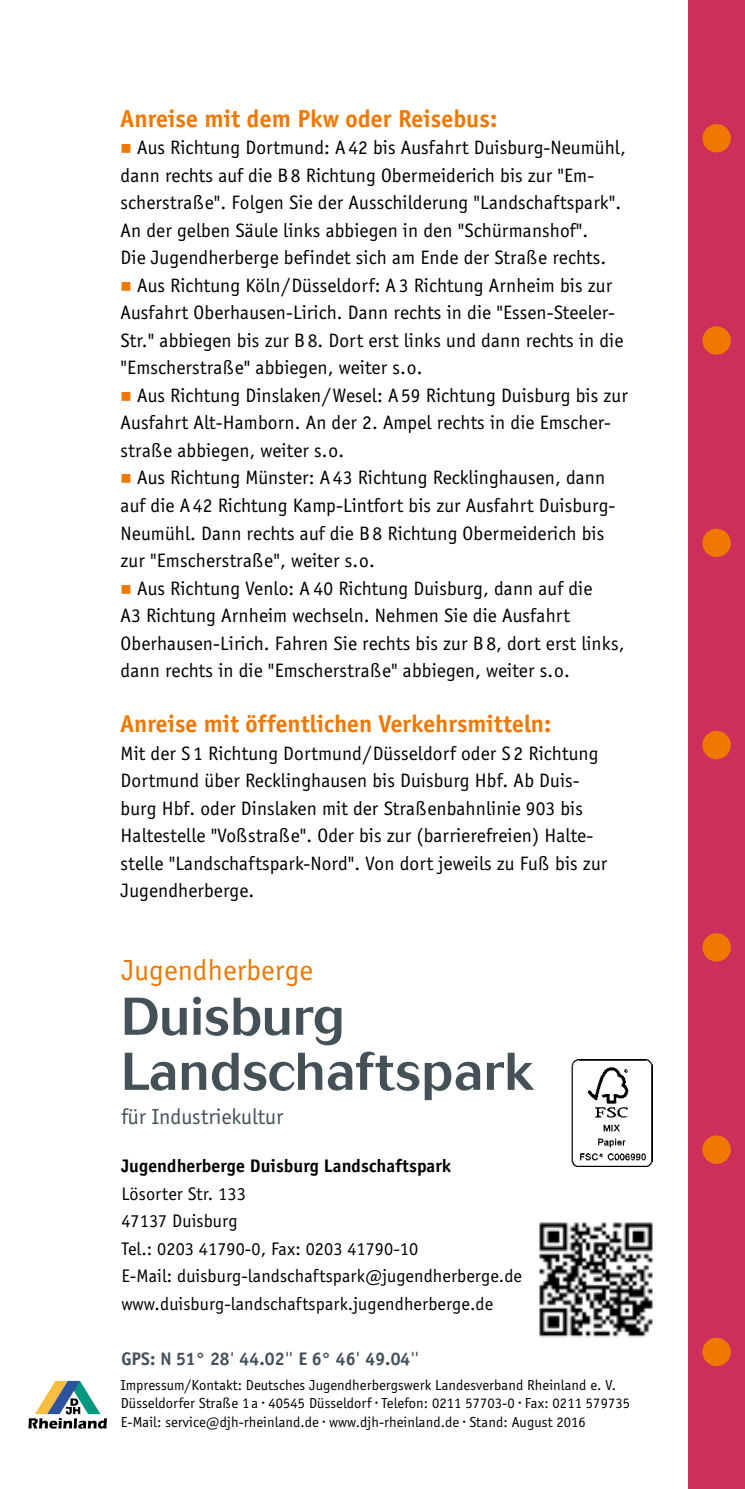
<style>
.page{position:relative;width:745px;height:1489px;background:#fff}
.page>*{position:absolute;margin:0;border:0;box-sizing:border-box;transform-origin:0 0}
.t1{font:500 52.5px/55px "Cosmos Std";letter-spacing:.01em;color:#445157}
.t2{font:30px "Officina Sans EF";letter-spacing:.005em;color:#ee7801}
.t3{font:700 25.25px "Officina Sans EF";letter-spacing:.005em;color:#ee7801}
.t4{font:700 25px "Officina Sans EF";letter-spacing:.005em;color:#ee7801}
.t5{font:22.5px "Officina Sans EF";color:#445157}
.t6{font:20px/27.5px "Officina Sans EF";letter-spacing:.005em;color:#000}
.t7{font:18.75px/27.5px "Officina Sans EF";letter-spacing:.005em;color:#000}
.t8{font:700 18.75px "Officina Sans EF";letter-spacing:.005em;color:#000}
.t9{font:700 18.75px "Officina Sans EF";letter-spacing:.005em;color:#445157}
.t10{font:15px/18.8px "Officina Sans EF";letter-spacing:.005em;color:#000}
.s1{color:#ee7801}
.s2{font-family:"Meta Offc Norm";font-weight:400}
</style>
<div class="page">
<hr style="left:744px;top:0;width:1px;height:1488px;background:#cd2f5a">
<div style="left:687px;top:0;width:57px;height:1488px;background:#cd2f5a"></div>
<svg style="left:28px;top:1380px;width:79px;height:48px"></svg>
<div style="left:702px;top:124px;width:28px;height:28px;background:#ee7801;border-radius:50%"></div>
<div style="left:702px;top:326px;width:28px;height:29px;background:#ee7801;border-radius:50%"></div>
<div style="left:702px;top:528px;width:28px;height:29px;background:#ee7801;border-radius:50%"></div>
<div style="left:702px;top:731px;width:28px;height:28px;background:#ee7801;border-radius:50%"></div>
<div style="left:702px;top:933px;width:28px;height:28px;background:#ee7801;border-radius:50%"></div>
<div style="left:702px;top:1135px;width:28px;height:28px;background:#ee7801;border-radius:50%"></div>
<div style="left:702px;top:1337px;width:28px;height:28px;background:#ee7801;border-radius:50%"></div>
<img style="left:571px;top:1059px;width:81px;height:107px">
<img style="left:539px;top:1222px;width:114px;height:116px">
<p class="t3" style="left:120px;top:103px;width:378px">Anreise mit dem Pkw oder Reisebus:</p>
<p class="t6" style="left:120px;top:134px;width:506px"><span class="s1">■</span> Aus Richtung Dortmund: A 42 bis Ausfahrt Duisburg-Neumühl, dann rechts auf die B8 Richtung Obermeiderich bis zur "Em&shy;scherstraße". Folgen Sie der Ausschilderung "Landschaftspark".<br>An der gelben Säule links abbiegen in den "Schürmanshof".<br>Die Jugendherberge befindet sich am Ende der Straße rechts.</p>
<p class="t6" style="left:120px;top:272px;width:504px"><span class="s1">■</span> Aus Richtung Köln/Düsseldorf: A 3 Richtung Arnheim bis zur Ausfahrt Oberhausen-Lirich. Dann rechts in die "Essen-Steeler-Str." abbiegen bis zur B8. Dort erst links und dann rechts in die "Emscherstraße" abbiegen, weiter s.o.</p>
<p class="t6" style="left:120px;top:382px;width:508px"><span class="s1">■</span> Aus Richtung Dinslaken/ Wesel: A 59 Richtung Duisburg bis zur<br>Ausfahrt Alt-Hamborn. An der 2. Ampel rechts in die Emscher&shy;straße abbiegen, weiter s.o.</p>
<p class="t6" style="left:120px;top:464px;width:496px"><span class="s1">■</span> Aus Richtung Münster: A 43 Richtung Recklinghausen, dann auf die A 42 Richtung Kamp-Lintfort bis zur Ausfahrt Duisburg-Neumühl. Dann rechts auf die B8 Richtung Obermeiderich bis zur "Emscherstraße", weiter s.o.</p>
<p class="t6" style="left:120px;top:574px;width:505px"><span class="s1">■</span> Aus Richtung Venlo: A 40 Richtung Duisburg, dann auf die<br>A3 Richtung Arnheim wechseln. Nehmen Sie die Ausfahrt Oberhausen-Lirich. Fahren Sie rechts bis zur B8, dort erst links, dann rechts in die "Emscherstraße" abbiegen, weiter s.o.</p>
<p class="t4" style="left:120px;top:708px;width:432px">Anreise mit öffentlichen Verkehrsmitteln:</p>
<p class="t6" style="left:120px;top:739px;width:488px">Mit der S 1 Richtung Dortmund/Düsseldorf oder S 2 Richtung Dortmund über Recklinghausen bis Duisburg Hbf. Ab Duis&shy;burg Hbf. oder Dinslaken mit der Straßenbahnlinie 903 bis Haltestelle "Voßstraße". Oder bis zur (barrierefreien) Halte&shy;stelle "Landschaftspark-Nord". Von dort jeweils zu Fuß bis zur Jugendherberge.</p>
<h2 class="t2" style="left:121px;top:953px;width:193px">Jugendherberge</h2>
<h1 class="t1" style="left:121px;top:988px;width:414px">Duisburg<br>Landschaftspark</h1>
<p class="t5" style="left:121px;top:1103px;width:163px">für Industriekultur</p>
<p class="t8" style="left:121px;top:1154px;width:331px">Jugendherberge Duisburg Landschaftspark</p>
<p class="t7" style="left:121px;top:1179px;width:402px">Lösorter Str. 133<br>47137 Duisburg<br>Tel.: 0203 41790-0, Fax: 0203 41790-10<br>E-Mail: duisburg-landschaftspark@jugendherberge.de www.duisburg-landschaftspark.jugendherberge.de</p>
<p class="t9" style="left:121px;top:1347px;width:299px">GPS: N 51° 28<span class="s2">'</span> 44.02<span class="s2">''</span> E 6° 46<span class="s2">'</span> 49.04<span class="s2">''</span></p>
<p class="t10" style="left:121px;top:1375px;width:510px">Impressum/Kontakt: Deutsches Jugendherbergswerk Landesverband Rheinland e. V.<br>Düsseldorfer Straße 1 a · 40545 Düsseldorf · Telefon: 0211 57703-0 · Fax: 0211 579735<br>E-Mail: service@djh-rheinland.de · www.djh-rheinland.de · Stand: August 2016</p>
</div>
